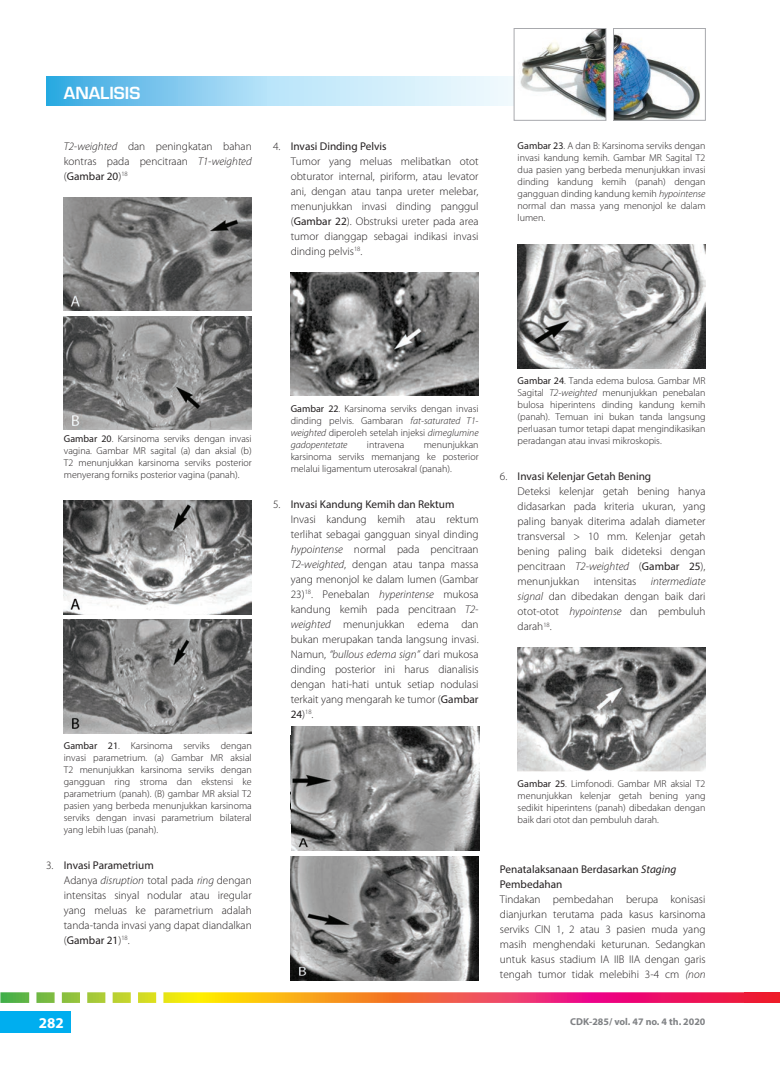
<style>
.page{position:relative;width:780px;height:1088px;background:#fff}
.page>*{position:absolute;margin:0;border:0;box-sizing:border-box;transform-origin:0 0}
.t1{font:600 16.25px "Eurostile LT Std";color:#fff}
.t2{font:700 15px "Myriad Pro";color:#fff}
.t3{font:300 11.25px/15px "Myriad Pro";color:#231f20}
.t4{font:11.25px/15px "Myriad Pro";color:#231f20}
.t5{font:300 10px/12px "Myriad Pro";color:#231f20;text-align:justify}
.t6{font:700 10px "Myriad Pro";color:#808285}
.s1{font-style:italic}
.s2{font-weight:400}
</style>
<div class="page">
<svg style="left:46px;top:77px;width:468px;height:29px;background:#a7daf4"></svg>
<img style="left:520px;top:30px;width:84px;height:88px">
<div style="left:514px;top:28px;width:92px;height:92px;border:1px solid #a8a9ad"></div>
<img style="left:615px;top:33px;width:85px;height:85px">
<div style="left:613px;top:28px;width:92px;height:92px;border:1px solid #a8a9ad"></div>
<div style="left:0;top:1012px;width:71px;height:21px;background:#00aeef"></div>
<svg style="left:0;top:992px;width:780px;height:11px;background:#e57c4f"></svg>
<img style="left:64px;top:197px;width:188px;height:114px">
<img style="left:64px;top:316px;width:188px;height:113px">
<img style="left:64px;top:501px;width:188px;height:113px">
<img style="left:64px;top:620px;width:188px;height:113px">
<img style="left:291px;top:272px;width:187px;height:123px">
<img style="left:291px;top:856px;width:187px;height:124px">
<img style="left:517px;top:244px;width:188px;height:125px">
<img style="left:517px;top:647px;width:188px;height:124px">
<img style="left:292px;top:726px;width:188px;height:124px">
<h1 class="t1" style="left:64px;top:83px;width:78px">ANALISIS</h1>
<p class="t3" style="left:64px;top:139px;width:189px;text-align:justify"><span class="s1">T2-weighted</span> dan peningkatan bahan kontras pada pencitraan <span class="s1">T1-weighted </span>(<span class="s2">Gambar 20</span>)<sup>18</sup></p>
<p class="t3" style="left:291px;top:139px;width:189px;text-indent:-18px">4. <span class="s2">Invasi Dinding Pelvis<br></span>Tumor yang meluas melibatkan otot obturator internal, piriform, atau levator ani, dengan atau tanpa ureter melebar, menunjukkan invasi dinding panggul (<span class="s2">Gambar 22</span>). Obstruksi ureter pada area tumor dianggap sebagai indikasi invasi dinding pelvis<sup>18</sup>.</p>
<p class="t5" style="left:517px;top:140px;width:189px"><span class="s2">Gambar 23</span>. A dan B: Karsinoma serviks dengan invasi kandung kemih. Gambar MR Sagital T2 dua pasien yang berbeda menunjukkan invasi dinding kandung kemih (panah) dengan gangguan dinding kandung kemih <span class="s1">hypointense </span>normal dan massa yang menonjol ke dalam lumen.</p>
<p class="t5" style="left:64px;top:432px;width:189px"><span class="s2">Gambar 20</span>. Karsinoma serviks dengan invasi vagina. Gambar MR sagital (a) dan aksial (b)<br>T2 menunjukkan karsinoma serviks posterior menyerang forniks posterior vagina (panah).</p>
<p class="t5" style="left:64px;top:739px;width:189px"><span class="s2">Gambar 21</span>. Karsinoma serviks dengan invasi parametrium. (a) Gambar MR aksial T2 menunjukkan karsinoma serviks dengan gangguan ring stroma dan ekstensi ke parametrium (panah). (B) gambar MR aksial T2 pasien yang berbeda menunjukkan karsinoma serviks dengan invasi parametrium bilateral yang lebih luas (panah).</p>
<p class="t3" style="left:64px;top:858px;width:189px;text-indent:-18px">3. <span class="s2">Invasi Parametrium<br></span>Adanya <span class="s1">disruption</span> total pada <span class="s1">ring</span> dengan intensitas sinyal nodular atau iregular yang meluas ke parametrium adalah tanda-tanda invasi yang dapat diandalkan (<span class="s2">Gambar 21</span>)<sup>18</sup>.</p>
<p class="t5" style="left:291px;top:403px;width:189px"><span class="s2">Gambar 22</span>. Karsinoma serviks dengan invasi dinding pelvis. Gambaran <span class="s1">fat-saturated T1- weighted</span> diperoleh setelah injeksi <span class="s1">dimeglumine gadopentetate</span></p>
<p class="t5" style="left:291px;top:439px;width:189px;text-indent:133px">menunjukkan karsinoma serviks memanjang ke posterior melalui ligamentum uterosakral (panah).</p>
<p class="t3" style="left:291px;top:497px;width:189px;text-indent:-18px">5. <span class="s2">Invasi Kandung Kemih dan Rektum </span>Invasi kandung kemih atau rektum terlihat sebagai gangguan sinyal dinding <span class="s1">hypointense</span> normal pada pencitraan <span class="s1">T2-weighted</span>, dengan atau tanpa massa yang menonjol ke dalam lumen (Gambar 23)<sup>18</sup>. Penebalan <span class="s1">hyperintense</span> mukosa kandung kemih pada pencitraan <span class="s1">T2- weighted</span> menunjukkan edema dan bukan merupakan tanda langsung invasi.<br>Namun, <span class="s1">“bullous edema sign”</span> dari mukosa dinding posterior ini harus dianalisis dengan hati-hati untuk setiap nodulasi terkait yang mengarah ke tumor (<span class="s2">Gambar 24</span>)<sup>18</sup>.</p>
<p class="t5" style="left:367px;top:439px;width:39px">intravena</p>
<p class="t5" style="left:517px;top:375px;width:189px"><span class="s2">Gambar 24</span>. Tanda edema bulosa. Gambar MR Sagital <span class="s1">T2-weighted</span> menunjukkan penebalan bulosa hiperintens dinding kandung kemih (panah). Temuan ini bukan tanda langsung perluasan tumor tetapi dapat mengindikasikan peradangan atau invasi mikroskopis.</p>
<p class="t3" style="left:517px;top:469px;width:189px;text-indent:-18px">6. <span class="s2">Invasi Kelenjar Getah Bening<br></span>Deteksi kelenjar getah bening hanya didasarkan pada kriteria ukuran, yang paling banyak diterima adalah diameter transversal &gt; 10 mm. Kelenjar getah bening paling baik dideteksi dengan pencitraan <span class="s1">T2-weighted</span> (<span class="s2">Gambar 25</span>), menunjukkan</p>
<p class="t3" style="left:517px;top:574px;width:189px;text-align:justify;text-indent:133px"><span class="s1">intermediate signal</span> dan dibedakan dengan baik dari otot-otot <span class="s1">hypointense</span> dan pembuluh darah<sup>18</sup>.</p>
<p class="t3" style="left:593px;top:574px;width:44px">intensitas</p>
<p class="t5" style="left:517px;top:778px;width:189px"><span class="s2">Gambar 25</span>. Limfonodi. Gambar MR aksial T2 menunjukkan kelenjar getah bening yang sedikit hiperintens (panah) dibedakan dengan baik dari otot dan pembuluh darah.</p>
<p class="t4" style="left:500px;top:861px;width:178px">Penatalaksanaan Berdasarkan <span class="s1">Staging<br></span>Pembedahan</p>
<p class="t3" style="left:500px;top:892px;width:207px;text-align:justify">Tindakan pembedahan berupa konisasi dianjurkan terutama pada kasus karsinoma serviks CIN 1, 2 atau 3 pasien muda yang masih menghendaki keturunan. Sedangkan untuk kasus stadium IA IIB IIA dengan garis tengah tumor tidak melebihi 3-4 cm <span class="s1">(non</span></p>
<h2 class="t2" style="left:39px;top:1013px;width:26px">282</h2>
<p class="t6" style="left:570px;top:1015px;width:137px">CDK-285/ vol. 47 no. 4 th. 2020</p>
</div>
